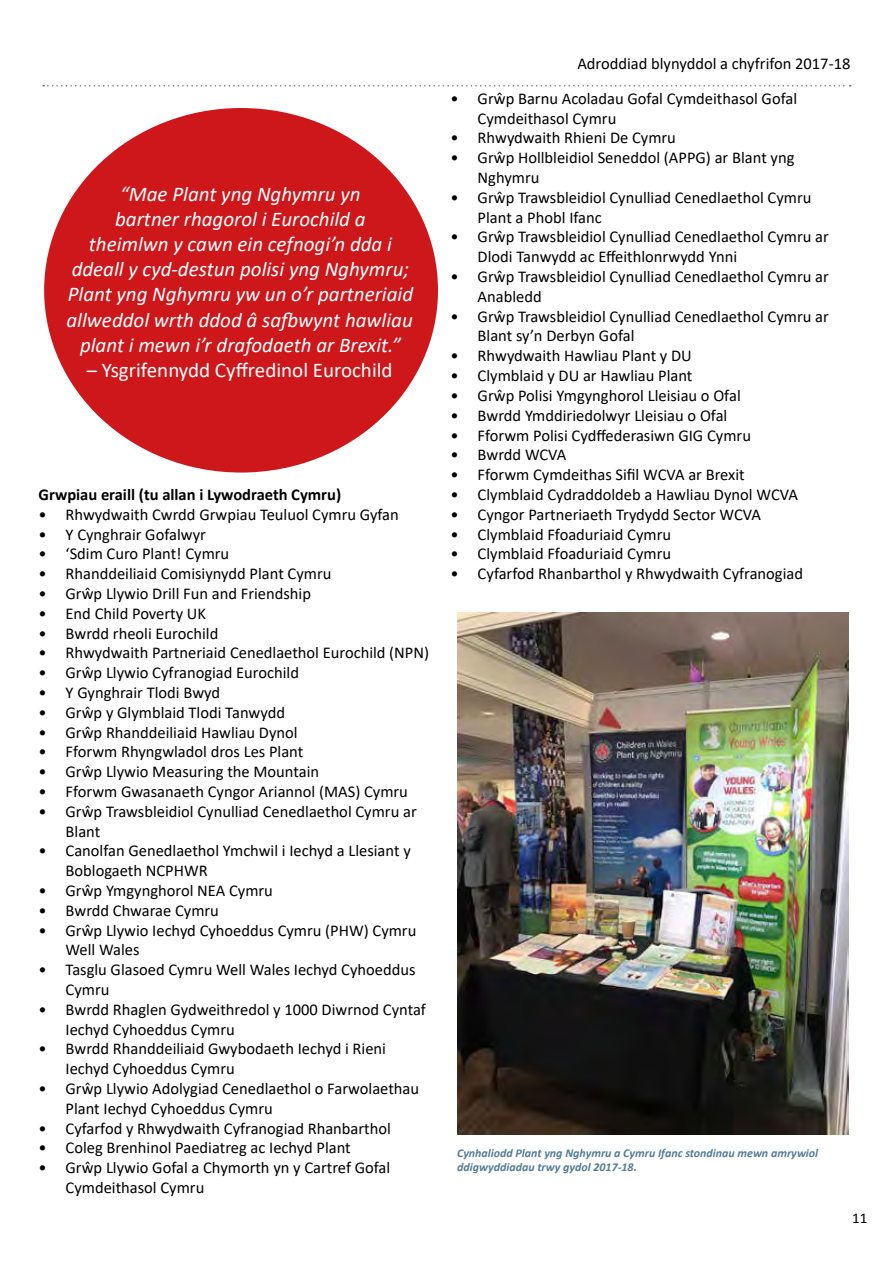
<style>
.page{position:relative;width:893px;height:1263px;background:#fff}
.page>*{position:absolute;margin:0;border:0;box-sizing:border-box;transform-origin:0 0}
.t1{font:italic 21px/25.2px "Calibri";color:#fff;text-align:center}
.t2{font:21px "Calibri";color:#fff}
.t3{font:16.5px/19.8px "Calibri";color:#000}
.t4{font:700 16.5px "Calibri";color:#000}
.t5{font:15px "Calibri";color:#000}
.t6{font:italic 700 12px/14.4px "Calibri";color:#537d95}
</style>
<div class="page">
<svg style="left:43px;top:85px;width:808px;height:2px"></svg>
<div style="left:44px;top:108px;width:394px;height:365px;background:#cd171a;border-radius:50%"></div>
<img style="left:457px;top:612px;width:392px;height:522px">
<p class="t1" style="left:67px;top:180px;width:348px">“Mae Plant yng Nghymru yn<br>bartner rhagorol i Eurochild a<br>theimlwn y cawn ein cefnogi’n dda i ddeall y cyd-destun polisi yng Nghymru; Plant yng Nghymru yw un o’r partneriaid allweddol wrth ddod â safbwynt hawliau plant i mewn i’r drafodaeth ar Brexit.”</p>
<p class="t2" style="left:87px;top:355px;width:307px">– Ysgrifennydd Cyffredinol Eurochild</p>
<p class="t4" style="left:39px;top:483px;width:304px">Grwpiau eraill (tu allan i Lywodraeth Cymru)</p>
<p class="t3" style="left:39px;top:504px;width:362px">• Rhwydwaith Cwrdd Grwpiau Teuluol Cymru Gyfan</p>
<p class="t3" style="left:39px;top:524px;width:169px">• Y Cynghrair Gofalwyr</p>
<p class="t3" style="left:39px;top:543px;width:192px">• ‘Sdim Curo Plant! Cymru</p>
<p class="t3" style="left:39px;top:563px;width:294px">• Rhanddeiliaid Comisiynydd Plant Cymru</p>
<p class="t3" style="left:39px;top:583px;width:274px">• Grŵp Llywio Drill Fun and Friendship</p>
<p class="t3" style="left:39px;top:603px;width:169px">• End Child Poverty UK</p>
<p class="t3" style="left:39px;top:623px;width:181px">• Bwrdd rheoli Eurochild</p>
<p class="t3" style="left:39px;top:642px;width:392px">• Rhwydwaith Partneriaid Cenedlaethol Eurochild (NPN)</p>
<p class="t3" style="left:39px;top:662px;width:262px">• Grŵp Llywio Cyfranogiad Eurochild</p>
<p class="t3" style="left:39px;top:682px;width:183px">• Y Gynghrair Tlodi Bwyd</p>
<p class="t3" style="left:39px;top:702px;width:248px">• Grŵp y Glymblaid Tlodi Tanwydd</p>
<p class="t3" style="left:39px;top:722px;width:261px">• Grŵp Rhanddeiliaid Hawliau Dynol</p>
<p class="t3" style="left:39px;top:741px;width:266px">• Fforwm Rhyngwladol dros Les Plant</p>
<p class="t3" style="left:39px;top:761px;width:282px">• Grŵp Llywio Measuring the Mountain</p>
<p class="t3" style="left:39px;top:781px;width:371px">• Fforwm Gwasanaeth Cyngor Ariannol (MAS) Cymru</p>
<p class="t3" style="left:66px;top:801px;width:353px;text-indent:-27px">• Grŵp Trawsbleidiol Cynulliad Cenedlaethol Cymru ar<br>Blant</p>
<p class="t3" style="left:66px;top:840px;width:347px;text-indent:-27px">• Canolfan Genedlaethol Ymchwil i Iechyd a Llesiant y<br>Boblogaeth NCPHWR</p>
<p class="t3" style="left:39px;top:880px;width:236px">• Grŵp Ymgynghorol NEA Cymru</p>
<p class="t3" style="left:39px;top:900px;width:182px">• Bwrdd Chwarae Cymru</p>
<p class="t3" style="left:66px;top:920px;width:352px;text-indent:-27px">• Grŵp Llywio Iechyd Cyhoeddus Cymru (PHW) Cymru<br>Well Wales</p>
<p class="t3" style="left:66px;top:959px;width:351px;text-indent:-27px">• Tasglu Glasoed Cymru Well Wales Iechyd Cyhoeddus<br>Cymru</p>
<p class="t3" style="left:66px;top:999px;width:362px;text-indent:-27px">• Bwrdd Rhaglen Gydweithredol y 1000 Diwrnod Cyntaf<br>Iechyd Cyhoeddus Cymru</p>
<p class="t3" style="left:66px;top:1038px;width:322px;text-indent:-27px">• Bwrdd Rhanddeiliaid Gwybodaeth Iechyd i Rieni<br>Iechyd Cyhoeddus Cymru</p>
<p class="t3" style="left:66px;top:1078px;width:355px;text-indent:-27px">• Grŵp Llywio Adolygiad Cenedlaethol o Farwolaethau<br>Plant Iechyd Cyhoeddus Cymru</p>
<p class="t3" style="left:39px;top:1118px;width:354px">• Cyfarfod y Rhwydwaith Cyfranogiad Rhanbarthol</p>
<p class="t3" style="left:39px;top:1137px;width:314px">• Coleg Brenhinol Paediatreg ac Iechyd Plant</p>
<p class="t3" style="left:66px;top:1157px;width:326px;text-indent:-27px">• Grŵp Llywio Gofal a Chymorth yn y Cartref Gofal<br>Cymdeithasol Cymru</p>
<p class="t3" style="left:577px;top:54px;width:275px">Adroddiad blynyddol a chyfrifon 2017-18</p>
<p class="t3" style="left:478px;top:88px;width:321px;text-indent:-27px">• Grŵp Barnu Acoladau Gofal Cymdeithasol Gofal<br>Cymdeithasol Cymru</p>
<p class="t3" style="left:451px;top:128px;width:227px">• Rhwydwaith Rhieni De Cymru</p>
<p class="t3" style="left:478px;top:147px;width:318px;text-indent:-27px">• Grŵp Hollbleidiol Seneddol (APPG) ar Blant yng<br>Nghymru</p>
<p class="t3" style="left:478px;top:187px;width:335px;text-indent:-27px">• Grŵp Trawsbleidiol Cynulliad Cenedlaethol Cymru<br>Plant a Phobl Ifanc</p>
<p class="t3" style="left:478px;top:227px;width:353px;text-indent:-27px">• Grŵp Trawsbleidiol Cynulliad Cenedlaethol Cymru ar<br>Dlodi Tanwydd ac Effeithlonrwydd Ynni</p>
<p class="t3" style="left:478px;top:266px;width:353px;text-indent:-27px">• Grŵp Trawsbleidiol Cynulliad Cenedlaethol Cymru ar<br>Anabledd</p>
<p class="t3" style="left:478px;top:306px;width:353px;text-indent:-27px">• Grŵp Trawsbleidiol Cynulliad Cenedlaethol Cymru ar<br>Blant sy’n Derbyn Gofal</p>
<p class="t3" style="left:451px;top:345px;width:243px">• Rhwydwaith Hawliau Plant y DU</p>
<p class="t3" style="left:451px;top:365px;width:243px">• Clymblaid y DU ar Hawliau Plant</p>
<p class="t3" style="left:451px;top:385px;width:292px">• Grŵp Polisi Ymgynghorol Lleisiau o Ofal</p>
<p class="t3" style="left:451px;top:405px;width:278px">• Bwrdd Ymddiriedolwyr Lleisiau o Ofal</p>
<p class="t3" style="left:451px;top:425px;width:302px">• Fforwm Polisi Cydffederasiwn GIG Cymru</p>
<p class="t3" style="left:451px;top:444px;width:117px">• Bwrdd WCVA</p>
<p class="t3" style="left:451px;top:464px;width:296px">• Fforwm Cymdeithas Sifil WCVA ar Brexit</p>
<p class="t3" style="left:451px;top:484px;width:349px">• Clymblaid Cydraddoldeb a Hawliau Dynol WCVA</p>
<p class="t3" style="left:451px;top:504px;width:312px">• Cyngor Partneriaeth Trydydd Sector WCVA</p>
<p class="t3" style="left:451px;top:524px;width:222px">• Clymblaid Ffoaduriaid Cymru</p>
<p class="t3" style="left:451px;top:543px;width:222px">• Clymblaid Ffoaduriaid Cymru</p>
<p class="t3" style="left:451px;top:563px;width:354px">• Cyfarfod Rhanbarthol y Rhwydwaith Cyfranogiad</p>
<p class="t6" style="left:457px;top:1145px;width:363px">Cynhaliodd Plant yng Nghymru a Cymru Ifanc stondinau mewn amrywiol ddigwyddiadau trwy gydol 2017-18.</p>
<p class="t5" style="left:852px;top:1208px;width:17px">11</p>
</div>
